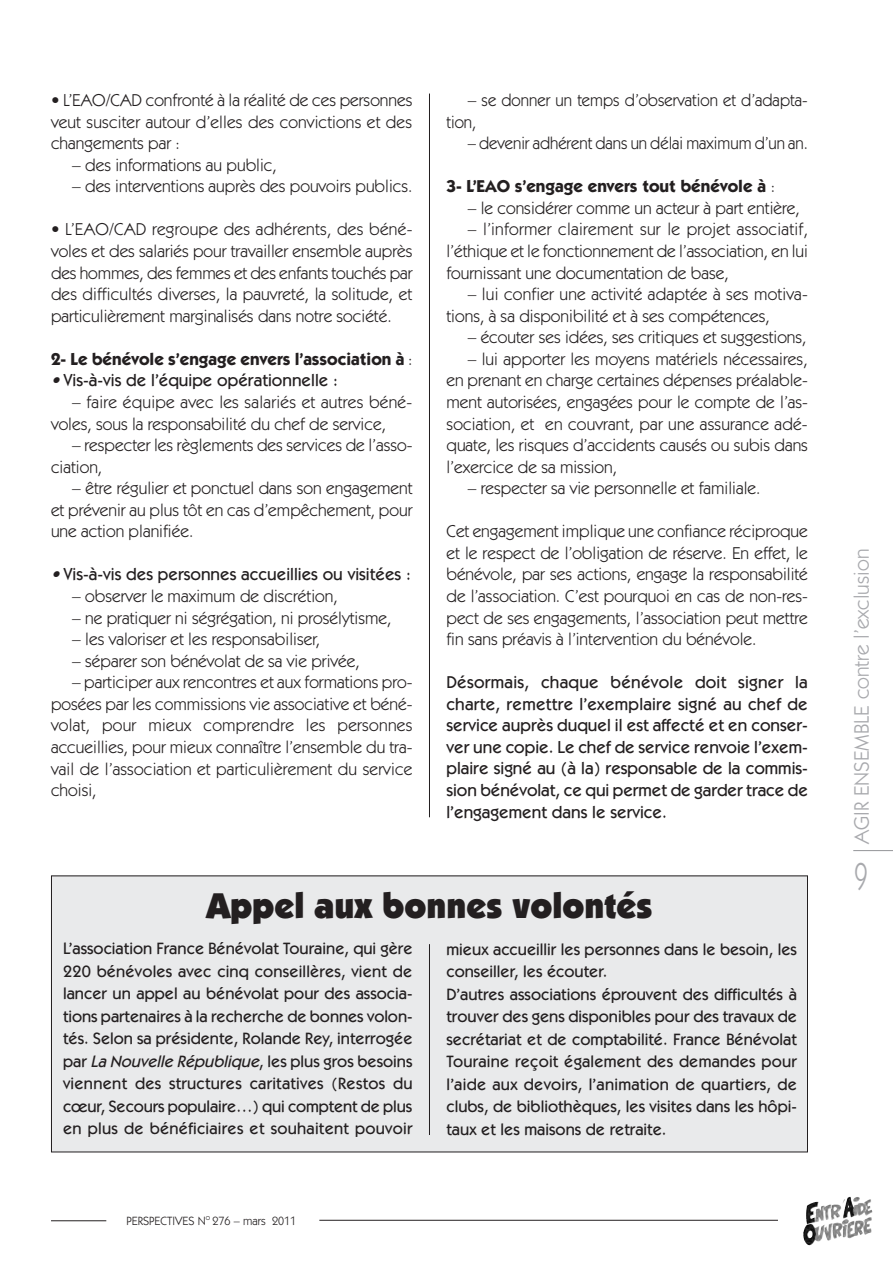
<style>
.page{position:relative;width:893px;height:1263px;background:#fff}
.page>*{position:absolute;margin:0;border:0;box-sizing:border-box;transform-origin:0 0}
.t1{font:37.5px "Itc Kabel";color:#a8a9ad;scale:.7 1}
.t2{font:900 36px "Itc Kabel";color:#231f20}
.t3{font:21px "Itc Kabel";color:#a8a9ad}
.t4{font:17.25px/21.6px "Itc Kabel";color:#231f20;text-align:justify}
.t5{font:500 17.25px/21.6px "Itc Kabel";color:#231f20;text-align:justify}
.t6{font:700 17.25px "Itc Kabel";color:#231f20}
.t7{font:17.25px "Itc Kabel";color:#231f20;scale:.96 1}
.t8{font:500 16.5px/22.5px "Itc Kabel";color:#231f20;text-align:justify}
.t9{font:12px "Itc Kabel";color:#231f20}
.s1{font-weight:400}
.s2{font-weight:400;font-style:italic}
.s3{font-style:italic}
</style>
<div class="page">
<hr style="left:319px;top:1220px;width:459px;height:1px;background:#231f20">
<img style="left:816px;top:1197px;width:56px;height:35px">
<hr style="left:853px;top:850px;width:40px;height:1px;background:#939598">
<hr style="left:51px;top:1220px;width:55px;height:1px;background:#231f20">
<div style="left:51px;top:876px;width:756px;height:276px;background:#e9eaeb"></div>
<hr style="left:429px;top:944px;width:1px;height:191px;background:#231f20">
<hr style="left:429px;top:94px;width:1px;height:723px;background:#231f20">
<p class="t4" style="left:51px;top:91px;width:363px">• L’EAO/CAD confronté à la réalité de ces personnes veut susciter autour d’elles des convictions et des changements par :</p>
<p class="t4" style="left:72px;top:155px;width:206px">– des informations au public,</p>
<p class="t4" style="left:72px;top:177px;width:342px">– des interventions auprès des pouvoirs publics.</p>
<p class="t4" style="left:51px;top:220px;width:363px">• L’EAO/CAD regroupe des adhérents, des béné&shy;voles et des salariés pour travailler ensemble auprès des hommes, des femmes et des enfants touchés par des difficultés diverses, la pauvreté, la solitude, et particulièrement marginalisés dans notre société.</p>
<p class="t6" style="left:51px;top:352px;width:363px">2- Le bénévole s’engage envers l’association à <span class="s1">:</span></p>
<p class="t5" style="left:51px;top:371px;width:289px"><span class="s2">•</span> Vis-à-vis de l’équipe opérationnelle :</p>
<p class="t4" style="left:51px;top:392px;width:363px;text-indent:21px">– faire équipe avec les salariés et autres béné&shy;voles, sous la responsabilité du chef de service,</p>
<p class="t4" style="left:51px;top:436px;width:363px;text-indent:21px">– respecter les règlements des services de l’asso&shy;ciation,</p>
<p class="t4" style="left:51px;top:479px;width:363px;text-indent:21px">– être régulier et ponctuel dans son engagement et prévenir au plus tôt en cas d’empêchement, pour une action planifiée.</p>
<p class="t5" style="left:51px;top:565px;width:361px"><span class="s2">•</span> Vis-à-vis des personnes accueillies ou visitées :</p>
<p class="t4" style="left:72px;top:587px;width:267px">– observer le maximum de discrétion,</p>
<p class="t4" style="left:72px;top:608px;width:321px">– ne pratiquer ni ségrégation, ni prosélytisme,</p>
<p class="t4" style="left:72px;top:630px;width:249px">– les valoriser et les responsabiliser,</p>
<p class="t4" style="left:72px;top:651px;width:289px">– séparer son bénévolat de sa vie privée,</p>
<p class="t4" style="left:51px;top:673px;width:363px;text-indent:21px">– participer aux rencontres et aux formations pro&shy;posées par les commissions vie associative et béné&shy;volat, pour mieux comprendre les personnes accueillies, pour mieux connaître l’ensemble du tra&shy;vail de l’association et particulièrement du service choisi,</p>
<p class="t4" style="left:446px;top:91px;width:363px;text-indent:21px">– se donner un temps d’observation et d’adapta&shy;tion,</p>
<p class="t7" style="left:468px;top:137px;width:356px">– devenir adhérent dans un délai maximum d’un an.</p>
<p class="t6" style="left:446px;top:180px;width:330px">3- L’EAO s’engage envers tout bénévole à <span class="s1">:</span></p>
<p class="t4" style="left:468px;top:198px;width:334px">– le considérer comme un acteur à part entière,</p>
<p class="t4" style="left:446px;top:220px;width:363px;text-indent:21px">– l’informer clairement sur le projet associatif, l’éthique et le fonctionnement de l’association, en lui fournissant une documentation de base,</p>
<p class="t4" style="left:446px;top:285px;width:363px;text-indent:21px">– lui confier une activité adaptée à ses motiva&shy;tions, à sa disponibilité et à ses compétences,</p>
<p class="t4" style="left:468px;top:328px;width:340px">– écouter ses idées, ses critiques et suggestions,</p>
<p class="t4" style="left:446px;top:349px;width:363px;text-indent:21px">– lui apporter les moyens matériels nécessaires, en prenant en charge certaines dépenses préalable&shy;ment autorisées, engagées pour le compte de l’as&shy;sociation, et en couvrant, par une assurance adé&shy;quate, les risques d’accidents causés ou subis dans l’exercice de sa mission,</p>
<p class="t4" style="left:468px;top:479px;width:294px">– respecter sa vie personnelle et familiale.</p>
<p class="t4" style="left:446px;top:522px;width:363px">Cet engagement implique une confiance réciproque et le respect de l’obligation de réserve. En effet, le bénévole, par ses actions, engage la responsabilité de l’association. C’est pourquoi en cas de non-res&shy;pect de ses engagements, l’association peut mettre fin sans préavis à l’intervention du bénévole.</p>
<p class="t5" style="left:446px;top:673px;width:363px">Désormais, chaque bénévole doit signer la charte, remettre l’exemplaire signé au chef de service auprès duquel il est affecté et en conser&shy;ver une copie. Le chef de service renvoie l’exem&shy;plaire signé au (à la) responsable de la commis&shy;sion bénévolat, ce qui permet de garder trace de l’engagement dans le service.</p>
<h2 class="t2" style="left:206px;top:892px;width:448px">Appel aux bonnes volontés</h2>
<p class="t8" style="left:63px;top:939px;width:351px">L’association France Bénévolat Touraine, qui gère 220 bénévoles avec cinq conseillères, vient de lancer un appel au bénévolat pour des associa&shy;tions partenaires à la recherche de bonnes volon&shy;tés. Selon sa présidente, Rolande Rey, interrogée par <span class="s3">La Nouvelle République</span>, les plus gros besoins viennent des structures caritatives (Restos du cœur, Secours populaire…) qui comptent de plus en plus de bénéficiaires et souhaitent pouvoir</p>
<p class="t8" style="left:446px;top:939px;width:352px;text-align:left">mieux accueillir les personnes dans le besoin, les conseiller, les écouter.<br>D’autres associations éprouvent des difficultés à trouver des gens disponibles pour des travaux de secrétariat et de comptabilité. France Bénévolat Touraine reçoit également des demandes pour l’aide aux devoirs, l’animation de quartiers, de clubs, de bibliothèques, les visites dans les hôpi&shy;taux et les maisons de retraite.</p>
<p class="t9" style="left:127px;top:1216px;width:171px">PERSPECTIVES N<sup>o</sup> 276 – mars 2011</p>
<p class="t3" style="left:854px;top:844px;width:297px;rotate:-90deg">AGIR ENSEMBLE contre l’exclusion</p>
<h1 class="t1" style="left:855px;top:862px;width:20px">9</h1>
</div>
